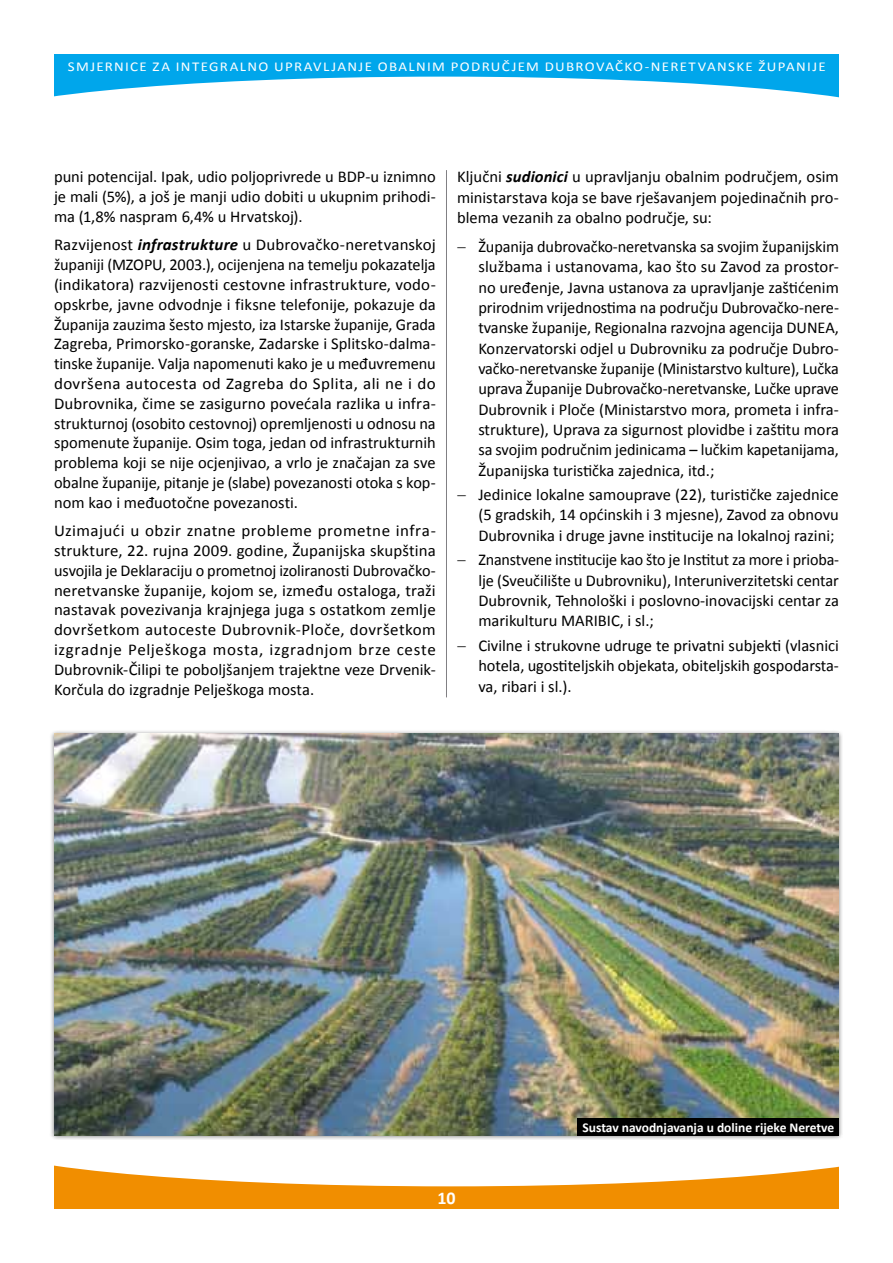
<style>
.page{position:relative;width:893px;height:1263px;background:#fff}
.page>*{position:absolute;margin:0;border:0;box-sizing:border-box;transform-origin:0 0}
.t1{font:700 18px "Calibri";color:#fff}
.t2{font:16.5px/19.8px "Calibri";color:#000;text-align:justify}
.t3{font:13.5px "Calibri";letter-spacing:.085em;color:#fff;scale:1.11 1}
.t4{font:700 13.5px "Calibri";color:#fff}
.s1{font-weight:700;font-style:italic}
</style>
<div class="page">
<div style="left:54px;top:54px;width:785px;height:75px;background:#00a6eb"></div>
<svg style="left:54px;top:77px;width:785px;height:52px;background:#e3f5fc"></svg>
<div style="left:54px;top:1134px;width:785px;height:75px;background:#f18e00"></div>
<svg style="left:54px;top:1140px;width:785px;height:46px;background:#fdf0df"></svg>
<hr style="left:446px;top:170px;width:1px;height:527px;background:#818084">
<div style="left:49px;top:729px;width:794px;height:411px;background:#000;opacity:.5"></div>
<img style="left:54px;top:733px;width:785px;height:402px">
<div style="left:578px;top:1118px;width:261px;height:17px;background:#000"></div>
<p class="t3" style="left:68px;top:58px;width:684px">SMJERNICE ZA INTEGRALNO UPRAVLJANJE OBALNIM PODRUČJEM DUBROVAČKO-NERETVANSKE ŽUPANIJE</p>
<p class="t2" style="left:54px;top:167px;width:383px">puni potencijal. Ipak, udio poljoprivrede u BDP-u iznimno je mali (5%), a još je manji udio dobiti u ukupnim prihodi&shy;ma (1,8% naspram 6,4% u Hrvatskoj).</p>
<p class="t2" style="left:54px;top:235px;width:383px">Razvijenost <span class="s1">infrastrukture</span> u Dubrovačko-neretvanskoj županiji (MZOPU, 2003.), ocijenjena na temelju pokazatelja (indikatora) razvijenosti cestovne infrastrukture, vodo&shy;opskrbe, javne odvodnje i fiksne telefonije, pokazuje da Županija zauzima šesto mjesto, iza Istarske županije, Grada Zagreba, Primorsko-goranske, Zadarske i Splitsko-dalma&shy;tinske županije. Valja napomenuti kako je u međuvremenu dovršena autocesta od Zagreba do Splita, ali ne i do Dubrovnika, čime se zasigurno povećala razlika u infra&shy;strukturnoj (osobito cestovnoj) opremljenosti u odnosu na spomenute županije. Osim toga, jedan od infrastrukturnih problema koji se nije ocjenjivao, a vrlo je značajan za sve obalne županije, pitanje je (slabe) povezanosti otoka s kop&shy;nom kao i međuotočne povezanosti.</p>
<p class="t2" style="left:54px;top:521px;width:383px">Uzimajući u obzir znatne probleme prometne infra&shy;strukture, 22. rujna 2009. godine, Županijska skupština usvojila je Deklaraciju o prometnoj izoliranosti Dubrovačko&shy;neretvanske županije, kojom se, između ostaloga, traži nastavak povezivanja krajnjega juga s ostatkom zemlje dovršetkom autoceste Dubrovnik-Ploče, dovršetkom izgradnje Pelješkoga mosta, izgradnjom brze ceste Dubrovnik-Čilipi te poboljšanjem trajektne veze Drvenik-Korčula do izgradnje Pelješkoga mosta.</p>
<p class="t2" style="left:457px;top:167px;width:383px;line-height:20.4px">Ključni <span class="s1">sudionici</span> u upravljanju obalnim područjem, osim ministarstava koja se bave rješavanjem pojedinačnih pro&shy;blema vezanih za obalno područje, su:</p>
<p class="t2" style="left:478px;top:236px;width:362px;line-height:20.2px">Županija dubrovačko-neretvanska sa svojim županijskim službama i ustanovama, kao što su Zavod za prostor&shy;no uređenje, Javna ustanova za upravljanje zaštićenim prirodnim vrijednostima na području Dubrovačko-nere&shy;tvanske županije, Regionalna razvojna agencija DUNEA, Konzervatorski odjel u Dubrovniku za područje Dubro&shy;vačko-neretvanske županije (Ministarstvo kulture), Lučka uprava Županije Dubrovačko-neretvanske, Lučke uprave Dubrovnik i Ploče (Ministarstvo mora, prometa i infra&shy;strukture), Uprava za sigurnost plovidbe i zaštitu mora sa svojim područnim jedinicama – lučkim kapetanijama, Županijska turistička zajednica, itd.;</p>
<p class="t2" style="left:478px;top:484px;width:362px;line-height:20.4px">Jedinice lokalne samouprave (22), turističke zajednice (5 gradskih, 14 općinskih i 3 mjesne), Zavod za obnovu Dubrovnika i druge javne institucije na lokalnoj razini;</p>
<p class="t2" style="left:478px;top:550px;width:362px;line-height:20.2px">Znanstvene institucije kao što je Institut za more i prioba&shy;lje (Sveučilište u Dubrovniku), Interuniverzitetski centar Dubrovnik, Tehnološki i poslovno-inovacijski centar za marikulturu MARIBIC, i sl.;</p>
<p class="t2" style="left:478px;top:635px;width:362px;line-height:20.2px">Civilne i strukovne udruge te privatni subjekti (vlasnici hotela, ugostiteljskih objekata, obiteljskih gospodarsta&shy;va, ribari i sl.).</p>
<p class="t4" style="left:582px;top:1119px;width:253px">Sustav navodnjavanja u doline rijeke Neretve</p>
<p class="t1" style="left:437px;top:1187px;width:20px">10</p>
</div>
